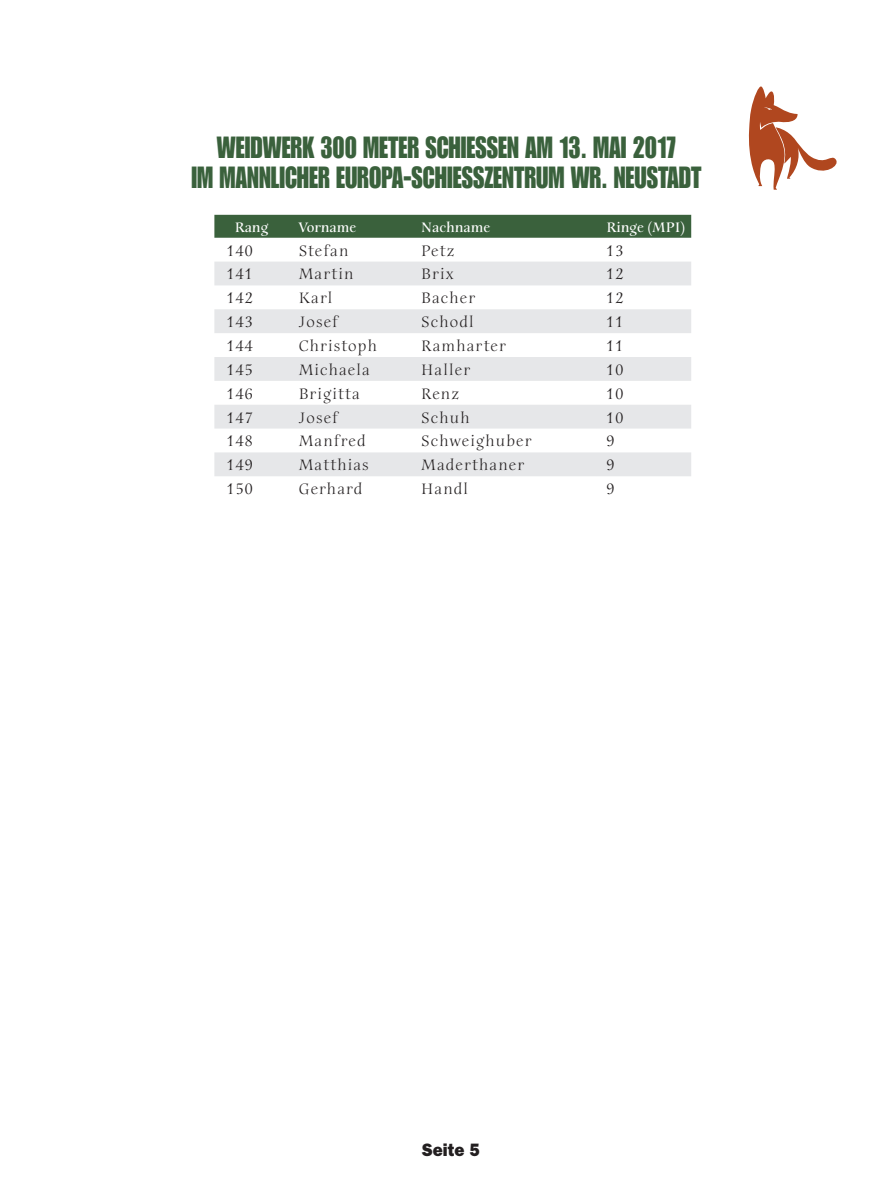
<style>
.page{position:relative;width:893px;height:1191px;background:#fff}
.page>*{position:absolute;margin:0;border:0;box-sizing:border-box;transform-origin:0 0}
.t1{font:30px/30px "Impact LT Std";color:#3a613c;text-align:center;scale:.85 1}
.t2{font:800 18px "Franklin Gothic LT";color:#231f20;scale:.93 1}
.t3{font:16.5px "Anima ITC Std";letter-spacing:.07em;color:#231f20}
.t4{font:700 15px "Anima ITC Std";color:#fff}
</style>
<div class="page">
<div style="left:214px;top:215px;width:477px;height:23px;background:#3a613c"></div>
<svg style="left:214px;top:261px;width:477px;height:215px;fill:#e6e7e9"></svg>
<svg style="left:748px;top:86px;width:89px;height:104px"></svg>
<h1 class="t1" style="left:192px;top:132px;width:601px">WEIDWERK 300 METER SCHIESSEN AM 13. MAI 2017<br>IM MANNLICHER EUROPA-SCHIESSZENTRUM WR. NEUSTADT</h1>
<p class="t4" style="left:235px;top:219px;width:35px">Rang</p>
<p class="t4" style="left:299px;top:219px;width:59px">Vorname</p>
<p class="t4" style="left:421px;top:219px;width:71px">Nachname</p>
<p class="t4" style="left:606px;top:219px;width:80px">Ringe (MPI)</p>
<p class="t3" style="left:227px;top:241px;width:28px">140</p>
<p class="t3" style="left:299px;top:241px;width:51px">Stefan</p>
<p class="t3" style="left:421px;top:241px;width:35px">Petz</p>
<p class="t3" style="left:606px;top:241px;width:18px">13</p>
<p class="t3" style="left:227px;top:265px;width:28px">141</p>
<p class="t3" style="left:299px;top:265px;width:56px">Martin</p>
<p class="t3" style="left:421px;top:265px;width:34px">Brix</p>
<p class="t3" style="left:606px;top:265px;width:18px">12</p>
<p class="t3" style="left:227px;top:289px;width:28px">142</p>
<p class="t3" style="left:299px;top:289px;width:35px">Karl</p>
<p class="t3" style="left:421px;top:289px;width:55px">Bacher</p>
<p class="t3" style="left:606px;top:289px;width:18px">12</p>
<p class="t3" style="left:227px;top:313px;width:28px">143</p>
<p class="t3" style="left:299px;top:313px;width:41px">Josef</p>
<p class="t3" style="left:421px;top:313px;width:54px">Schodl</p>
<p class="t3" style="left:606px;top:313px;width:18px">11</p>
<p class="t3" style="left:227px;top:337px;width:28px">144</p>
<p class="t3" style="left:299px;top:337px;width:80px">Christoph</p>
<p class="t3" style="left:421px;top:337px;width:86px">Ramharter</p>
<p class="t3" style="left:606px;top:337px;width:18px">11</p>
<p class="t3" style="left:227px;top:361px;width:28px">145</p>
<p class="t3" style="left:299px;top:361px;width:73px">Michaela</p>
<p class="t3" style="left:421px;top:361px;width:50px">Haller</p>
<p class="t3" style="left:606px;top:361px;width:18px">10</p>
<p class="t3" style="left:227px;top:384px;width:28px">146</p>
<p class="t3" style="left:299px;top:384px;width:63px">Brigitta</p>
<p class="t3" style="left:421px;top:384px;width:39px">Renz</p>
<p class="t3" style="left:606px;top:384px;width:18px">10</p>
<p class="t3" style="left:227px;top:408px;width:28px">147</p>
<p class="t3" style="left:299px;top:408px;width:41px">Josef</p>
<p class="t3" style="left:421px;top:408px;width:50px">Schuh</p>
<p class="t3" style="left:606px;top:408px;width:18px">10</p>
<p class="t3" style="left:227px;top:432px;width:28px">148</p>
<p class="t3" style="left:299px;top:432px;width:68px">Manfred</p>
<p class="t3" style="left:421px;top:432px;width:112px">Schweighuber</p>
<p class="t3" style="left:606px;top:432px;width:9px">9</p>
<p class="t3" style="left:227px;top:456px;width:28px">149</p>
<p class="t3" style="left:299px;top:456px;width:72px">Matthias</p>
<p class="t3" style="left:421px;top:456px;width:104px">Maderthaner</p>
<p class="t3" style="left:606px;top:456px;width:9px">9</p>
<p class="t3" style="left:227px;top:480px;width:28px">150</p>
<p class="t3" style="left:299px;top:480px;width:65px">Gerhard</p>
<p class="t3" style="left:421px;top:480px;width:48px">Handl</p>
<p class="t3" style="left:606px;top:480px;width:9px">9</p>
<p class="t2" style="left:422px;top:1139px;width:64px">Seite 5</p>
</div>
